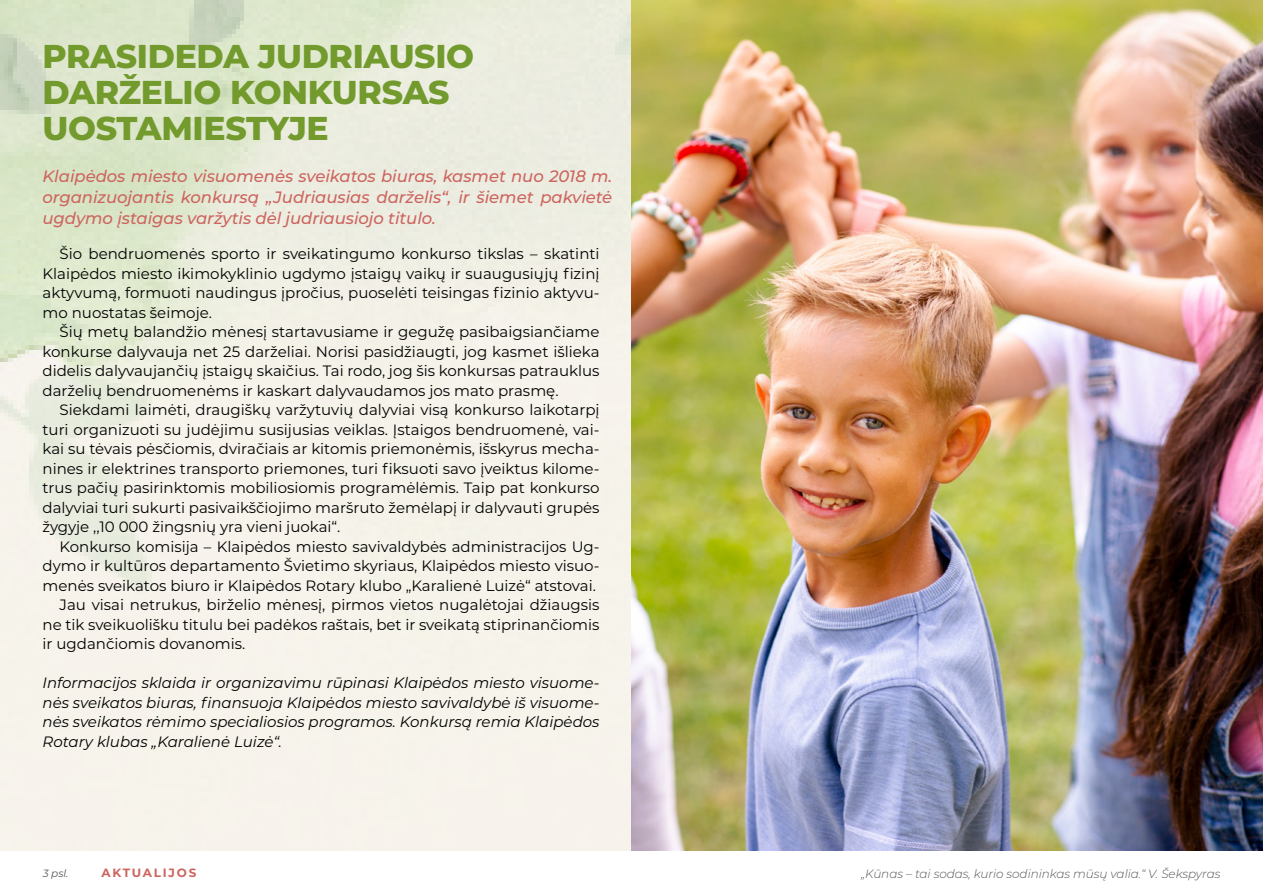
<style>
.page{position:relative;width:1263px;height:893px;background:#fff}
.page>*{position:absolute;margin:0;border:0;box-sizing:border-box;transform-origin:0 0}
.t1{font:800 33px/36px "Montserrat";letter-spacing:-.01em;color:#729a2d}
.t2{font:italic 500 16.5px/21px "Montserrat";letter-spacing:-.005em;color:#cd655f;text-align:justify}
.t3{font:15px/19.5px "Montserrat";color:#000;text-align:justify}
.t4{font:italic 15px/19.5px "Montserrat";color:#000;text-align:justify}
.t5{font:italic 300 12px "Montserrat";letter-spacing:-.005em;color:#575756}
.t6{font:700 12px "Montserrat";letter-spacing:.15em;color:#cd655f}
.t7{font:italic 10.5px "Montserrat";color:#575756}
</style>
<div class="page">
<img style="left:631px;top:0;width:632px;height:850px">
<h1 class="t1" style="left:43px;top:37px;width:433px">PRASIDEDA JUDRIAUSIO<br>DARŽELIO KONKURSAS<br>UOSTAMIESTYJE</h1>
<p class="t2" style="left:43px;top:165px;width:571px">Klaipėdos miesto visuomenės sveikatos biuras, kasmet nuo 2018 m. organizuojantis konkursą „Judriausias darželis“, ir šiemet pakvietė ugdymo įstaigas varžytis dėl judriausiojo titulo.</p>
<p class="t3" style="left:43px;top:243px;width:559px;text-indent:17px">Šio bendruomenės sporto ir sveikatingumo konkurso tikslas – skatinti Klaipėdos miesto ikimokyklinio ugdymo įstaigų vaikų ir suaugusiųjų fizinį aktyvumą, formuoti naudingus įpročius, puoselėti teisingas fizinio aktyvu&shy;mo nuostatas šeimoje.</p>
<p class="t3" style="left:43px;top:321px;width:559px;text-indent:17px">Šių metų balandžio mėnesį startavusiame ir gegužę pasibaigsiančiame konkurse dalyvauja net 25 darželiai. Norisi pasidžiaugti, jog kasmet išlieka didelis dalyvaujančių įstaigų skaičius. Tai rodo, jog šis konkursas patrauklus darželių bendruomenėms ir kaskart dalyvaudamos jos mato prasmę.</p>
<p class="t3" style="left:43px;top:399px;width:559px;text-indent:17px">Siekdami laimėti, draugiškų varžytuvių dalyviai visą konkurso laikotarpį turi organizuoti su judėjimu susijusias veiklas. Įstaigos bendruomenė, vai&shy;kai su tėvais pėsčiomis, dviračiais ar kitomis priemonėmis, išskyrus mecha&shy;nines ir elektrines transporto priemones, turi fiksuoti savo įveiktus kilome&shy;trus pačių pasirinktomis mobiliosiomis programėlėmis. Taip pat konkurso dalyviai turi sukurti pasivaikščiojimo maršruto žemėlapį ir dalyvauti grupės žygyje ,,10 000 žingsnių yra vieni juokai“.</p>
<p class="t3" style="left:60px;top:536px;width:541px">Konkurso komisija – Klaipėdos miesto savivaldybės administracijos Ug-</p>
<p class="t3" style="left:43px;top:555px;width:559px">dymo ir kultūros departamento Švietimo skyriaus, Klaipėdos miesto visuo-</p>
<p class="t3" style="left:43px;top:575px;width:555px">menės sveikatos biuro ir Klaipėdos Rotary klubo „Karalienė Luizė“ atstovai.</p>
<p class="t3" style="left:60px;top:594px;width:541px">Jau visai netrukus, birželio mėnesį, pirmos vietos nugalėtojai džiaugsis</p>
<p class="t3" style="left:43px;top:614px;width:558px">ne tik sveikuolišku titulu bei padėkos raštais, bet ir sveikatą stiprinančiomis</p>
<p class="t3" style="left:43px;top:633px;width:204px">ir ugdančiomis dovanomis.</p>
<p class="t4" style="left:43px;top:672px;width:559px">Informacijos sklaida ir organizavimu rūpinasi Klaipėdos miesto visuome&shy;nės sveikatos biuras, finansuoja Klaipėdos miesto savivaldybė iš visuome&shy;nės sveikatos rėmimo specialiosios programos. Konkursą remia Klaipėdos Rotary klubas „Karalienė Luizė“.</p>
<p class="t7" style="left:43px;top:866px;width:27px">3 psl.</p>
<p class="t6" style="left:102px;top:864px;width:96px">AKTUALIJOS</p>
<p class="t5" style="left:861px;top:865px;width:361px">„Kūnas – tai sodas, kurio sodininkas mūsų valia.“ V. Šekspyras</p>
</div>
